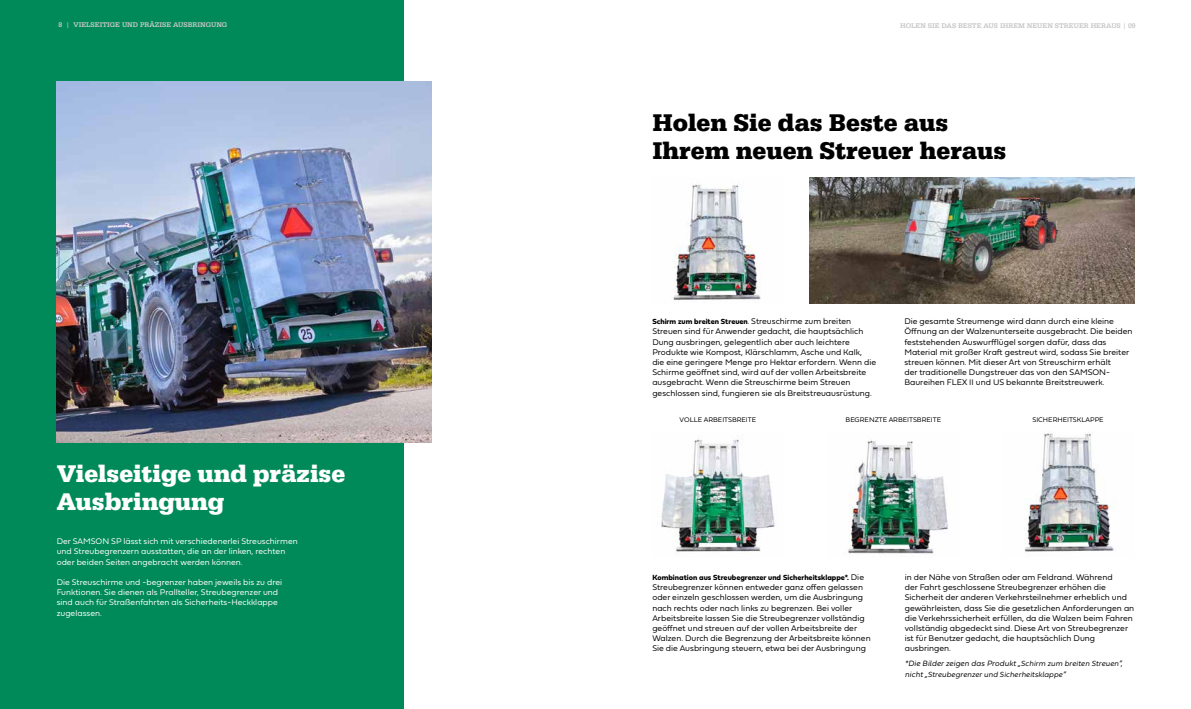
<style>
.page{position:relative;width:1191px;height:709px;background:#fff}
.page>*{position:absolute;margin:0;border:0;box-sizing:border-box;transform-origin:0 0}
.t1{font:700 25px/28px "Serifa";color:#000}
.t2{font:700 25px/28px "Serifa";color:#fff}
.t3{font:8.5px/10.2px "Fieldwork Geo Light";color:#000}
.t4{font:8.5px/10.2px "Fieldwork Geo Light";color:#fff}
.t5{font:italic 300 8px "Fieldwork";color:#000}
.t6{font:7.8px "Fieldwork Geo Bold";color:#000}
.t7{font:italic 300 7.8px "Fieldwork";color:#000}
.t8{font:500 7px "Serifa";color:#c6c6c6}
.t9{font:7px "Fieldwork Geo Light";color:#000}
.s1{font-family:"Fieldwork Geo Light"}
.s2{font-family:"Fieldwork Geo Light";font-size:8.5px}
.s3{font-size:7.8px}
.s4{font-size:8px}
</style>
<div class="page">
<div style="left:0;top:0;width:403px;height:709px;background:#008a5a"></div>
<img style="left:57px;top:81px;width:375px;height:361px">
<img style="left:848px;top:440px;width:100px;height:114px">
<img style="left:661px;top:439px;width:114px;height:113px">
<img style="left:673px;top:184px;width:88px;height:116px">
<img style="left:809px;top:177px;width:325px;height:127px">
<img style="left:1024px;top:433px;width:92px;height:119px">
<p class="t8" style="left:59px;top:21px;width:170px">8 | VIELSEITIGE UND PRÄZISE AUSBRINGUNG</p>
<h1 class="t2" style="left:57px;top:459px;width:290px">Vielseitige und präzise<br>Ausbringung</h1>
<p class="t4" style="left:57px;top:536px;width:242px">Der SAMSON SP lässt sich mit verschiedenerlei Streuschirmen und Streubegrenzern ausstatten, die an der linken, rechten oder beiden Seiten angebracht werden können.</p>
<p class="t4" style="left:57px;top:576px;width:227px">Die Streuschirme und ‑begrenzer haben jeweils bis zu drei Funktionen. Sie dienen als Prallteller, Streubegrenzer und sind auch für Straßenfahrten als Sicherheits-Heckklappe zugelassen.</p>
<p class="t8" style="left:900px;top:22px;width:237px">HOLEN SIE DAS BESTE AUS IHREM NEUEN STREUER HERAUS | 09</p>
<h1 class="t1" style="left:652px;top:108px;width:355px">Holen Sie das Beste aus<br>Ihrem neuen Streuer heraus</h1>
<p class="t6" style="left:652px;top:315px;width:200px">Schirm zum breiten Streuen<span class="s1">.</span> <span class="s2">Streuschirme zum breiten</span></p>
<p class="t3" style="left:652px;top:326px;width:225px">Streuen sind für Anwender gedacht, die hauptsächlich Dung ausbringen, gelegentlich aber auch leichtere Produkte wie Kompost, Klärschlamm, Asche und Kalk, die eine geringere Menge pro Hektar erfordern. Wenn die Schirme geöffnet sind, wird auf der vollen Arbeitsbreite ausgebracht. Wenn die Streuschirme beim Streuen geschlossen sind, fungieren sie als Breitstreuausrüstung.</p>
<p class="t3" style="left:904px;top:316px;width:230px">Die gesamte Streumenge wird dann durch eine kleine Öffnung an der Walzenunterseite ausgebracht. Die beiden feststehenden Auswurfflügel sorgen dafür, dass das Material mit großer Kraft gestreut wird, sodass Sie breiter streuen können. Mit dieser Art von Streuschirm erhält<br>der traditionelle Dungstreuer das von den SAMSON-Baureihen FLEX II und US bekannte Breitstreuwerk.</p>
<p class="t9" style="left:679px;top:414px;width:78px">VOLLE ARBEITSBREITE</p>
<p class="t9" style="left:845px;top:414px;width:97px">BEGRENZTE ARBEITSBREITE</p>
<p class="t9" style="left:1032px;top:414px;width:73px">SICHERHEITSKLAPPE</p>
<p class="t6" style="left:652px;top:571px;width:213px">Kombination aus Streubegrenzer und Sicherheitsklappe*. <span class="s2">Die</span></p>
<p class="t3" style="left:652px;top:582px;width:220px">Streubegrenzer können entweder ganz offen gelassen oder einzeln geschlossen werden, um die Ausbringung nach rechts oder nach links zu begrenzen. Bei voller Arbeitsbreite lassen Sie die Streubegrenzer vollständig geöffnet und streuen auf der vollen Arbeitsbreite der Walzen. Durch die Begrenzung der Arbeitsbreite können Sie die Ausbringung steuern, etwa bei der Ausbringung</p>
<p class="t3" style="left:904px;top:571px;width:231px">in der Nähe von Straßen oder am Feldrand. Während<br>der Fahrt geschlossene Streubegrenzer erhöhen die Sicherheit der anderen Verkehrsteilnehmer erheblich und gewährleisten, dass Sie die gesetzlichen Anforderungen an die Verkehrssicherheit erfüllen, da die Walzen beim Fahren vollständig abgedeckt sind. Diese Art von Streubegrenzer ist für Benutzer gedacht, die hauptsächlich Dung ausbringen.</p>
<p class="t5" style="left:904px;top:657px;width:219px">*Die Bilder zeigen das Produkt „<span class="s3">Schirm zum breiten Streuen</span>“,</p>
<p class="t7" style="left:904px;top:668px;width:162px"><span class="s4">nicht „</span>Streubegrenzer und Sicherheitsklappe<span class="s4">“</span></p>
</div>
